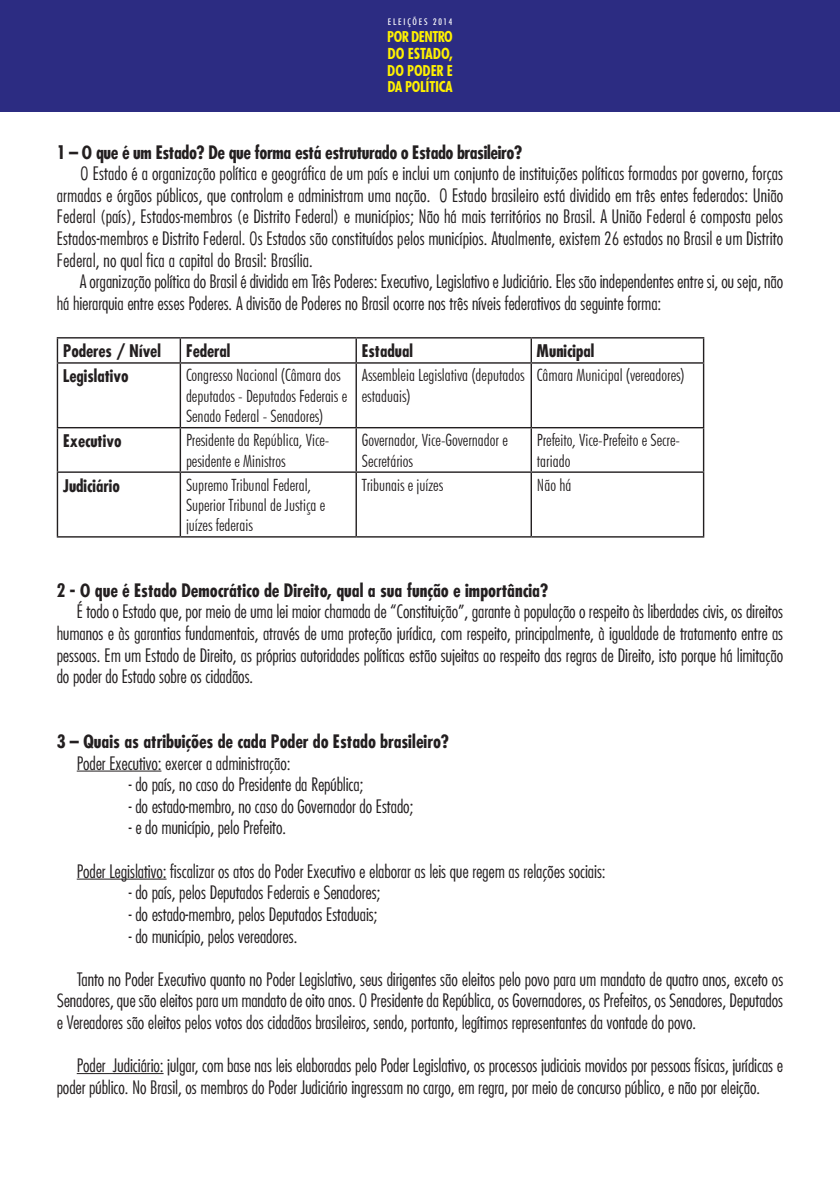
<style>
.page{position:relative;width:840px;height:1191px;background:#fff}
.page>*{position:absolute;margin:0;border:0;box-sizing:border-box;transform-origin:0 0}
.t1{font:300 condensed 18px/21.6px "Futura";color:#231f20;text-align:justify}
.t2{font:700 condensed 18px "Futura";color:#231f20}
.t3{font:700 condensed 18px "Futura";letter-spacing:-.02em;color:#231f20}
.t4{font:300 condensed 17px/20.2px "Futura BT";color:#231f20}
.t5{font:700 condensed 17px "Futura";color:#231f20}
.t6{font:700 condensed 15.4px "Futura BT";color:#fff100}
.t7{font:700 condensed 15.2px "Futura BT";letter-spacing:-.015em;color:#fff100}
.t8{font:500 condensed 9.2px "Futura BT";letter-spacing:.195em;color:#fff}
</style>
<div class="page">
<hr style="left:77px;top:770px;width:84px;height:1px;background:#231f20">
<hr style="left:77px;top:878px;width:89px;height:1px;background:#231f20">
<hr style="left:77px;top:1073px;width:86px;height:1px;background:#231f20">
<hr style="left:57px;top:337px;width:123px;height:1px;background:#231f20">
<svg style="left:57px;top:338px;width:1px;height:24px"></svg>
<hr style="left:180px;top:337px;width:176px;height:1px;background:#231f20">
<hr style="left:179px;top:338px;width:2px;height:24px;background:#231f20">
<hr style="left:356px;top:337px;width:175px;height:1px;background:#231f20">
<hr style="left:355px;top:338px;width:2px;height:24px;background:#231f20">
<hr style="left:531px;top:337px;width:173px;height:1px;background:#231f20">
<svg style="left:530px;top:338px;width:1px;height:24px"></svg>
<hr style="left:702px;top:338px;width:2px;height:24px;background:#231f20">
<hr style="left:57px;top:362px;width:123px;height:2px;background:#231f20">
<hr style="left:57px;top:364px;width:1px;height:63px;background:#231f20">
<hr style="left:180px;top:362px;width:176px;height:2px;background:#231f20">
<hr style="left:179px;top:364px;width:2px;height:63px;background:#231f20">
<hr style="left:356px;top:362px;width:175px;height:2px;background:#231f20">
<hr style="left:355px;top:364px;width:2px;height:63px;background:#231f20">
<hr style="left:531px;top:362px;width:173px;height:2px;background:#231f20">
<hr style="left:530px;top:364px;width:1px;height:63px;background:#231f20">
<hr style="left:702px;top:364px;width:2px;height:63px;background:#231f20">
<hr style="left:57px;top:427px;width:123px;height:1px;background:#231f20">
<hr style="left:57px;top:428px;width:1px;height:43px;background:#231f20">
<hr style="left:180px;top:427px;width:176px;height:1px;background:#231f20">
<hr style="left:179px;top:428px;width:2px;height:43px;background:#231f20">
<hr style="left:356px;top:427px;width:175px;height:1px;background:#231f20">
<hr style="left:355px;top:428px;width:2px;height:43px;background:#231f20">
<hr style="left:531px;top:427px;width:173px;height:1px;background:#231f20">
<hr style="left:530px;top:428px;width:1px;height:43px;background:#231f20">
<hr style="left:702px;top:428px;width:2px;height:43px;background:#231f20">
<hr style="left:57px;top:471px;width:123px;height:2px;background:#231f20">
<hr style="left:57px;top:473px;width:1px;height:63px;background:#231f20">
<hr style="left:180px;top:471px;width:176px;height:2px;background:#231f20">
<hr style="left:179px;top:473px;width:2px;height:63px;background:#231f20">
<hr style="left:356px;top:471px;width:175px;height:2px;background:#231f20">
<hr style="left:355px;top:473px;width:2px;height:63px;background:#231f20">
<hr style="left:531px;top:471px;width:173px;height:2px;background:#231f20">
<hr style="left:530px;top:473px;width:1px;height:63px;background:#231f20">
<hr style="left:702px;top:473px;width:2px;height:63px;background:#231f20">
<hr style="left:57px;top:536px;width:123px;height:1px;background:#231f20">
<hr style="left:180px;top:536px;width:176px;height:1px;background:#231f20">
<hr style="left:356px;top:536px;width:175px;height:1px;background:#231f20">
<hr style="left:531px;top:536px;width:173px;height:1px;background:#231f20">
<div style="left:0;top:0;width:839px;height:112px;background:#2c2c82"></div>
<p class="t8" style="left:387px;top:16px;width:66px">ELEIÇÕES 2014</p>
<p class="t7" style="left:387px;top:28px;width:67px">POR DENTRO</p>
<p class="t6" style="left:387px;top:44px;width:67px">DO ESTADO,</p>
<p class="t7" style="left:387px;top:61px;width:67px">DO PODER E</p>
<p class="t7" style="left:387px;top:78px;width:67px">DA POLÍTICA</p>
<p class="t3" style="left:57px;top:140px;width:466px">1 – O que é um Estado? De que forma está estruturado o Estado brasileiro?</p>
<p class="t1" style="left:57px;top:162px;width:727px;text-indent:24px">O Estado é a organização política e geográfica de um país e inclui um conjunto de instituições políticas formadas por governo, forças armadas e órgãos públicos, que controlam e administram uma nação. O Estado brasileiro está dividido em três entes federados: União Federal (país), Estados-membros (e Distrito Federal) e municípios; Não há mais territórios no Brasil. A União Federal é composta pelos Estados-membros e Distrito Federal. Os Estados são constituídos pelos municípios. Atualmente, existem 26 estados no Brasil e um Distrito Federal, no qual fica a capital do Brasil: Brasília.</p>
<p class="t1" style="left:57px;top:270px;width:727px;text-indent:23px">A organização política do Brasil é dividida em Três Poderes: Executivo, Legislativo e Judiciário. Eles são independentes entre si, ou seja, não há hierarquia entre esses Poderes. A divisão de Poderes no Brasil ocorre nos três níveis federativos da seguinte forma:</p>
<p class="t5" style="left:63px;top:340px;width:99px">Poderes / Nível</p>
<p class="t5" style="left:186px;top:340px;width:46px">Federal</p>
<p class="t5" style="left:361px;top:340px;width:53px">Estadual</p>
<p class="t5" style="left:536px;top:340px;width:59px">Municipal</p>
<p class="t5" style="left:63px;top:365px;width:67px">Legislativo</p>
<p class="t4" style="left:186px;top:365px;width:162px">Congresso Nacional (Câmara dos deputados - Deputados Federais e<br>Senado Federal - Senadores)</p>
<p class="t4" style="left:361px;top:365px;width:164px">Assembleia Legislativa (deputados estaduais)</p>
<p class="t4" style="left:536px;top:365px;width:149px">Câmara Municipal (vereadores)</p>
<p class="t5" style="left:63px;top:430px;width:60px">Executivo</p>
<p class="t4" style="left:186px;top:430px;width:145px">Presidente da República, Vice&shy;pesidente e Ministros</p>
<p class="t4" style="left:361px;top:430px;width:147px">Governador, Vice-Governador e<br>Secretários</p>
<p class="t4" style="left:536px;top:430px;width:145px">Prefeito, Vice-Prefeito e Secre&shy;tariado</p>
<p class="t5" style="left:63px;top:474px;width:58px">Judiciário</p>
<p class="t4" style="left:186px;top:474px;width:141px">Supremo Tribunal Federal,<br>Superior Tribunal de Justiça e juízes federais</p>
<p class="t4" style="left:361px;top:474px;width:83px">Tribunais e juízes</p>
<p class="t4" style="left:536px;top:474px;width:36px">Não há</p>
<p class="t2" style="left:57px;top:578px;width:492px">2 - O que é Estado Democrático de Direito, qual a sua função e importância?</p>
<p class="t1" style="left:57px;top:600px;width:727px;text-indent:20px">É todo o Estado que, por meio de uma lei maior chamada de “Constituição”, garante à população o respeito às liberdades civis, os direitos humanos e às garantias fundamentais, através de uma proteção jurídica, com respeito, principalmente, à igualdade de tratamento entre as pessoas. Em um Estado de Direito, as próprias autoridades políticas estão sujeitas ao respeito das regras de Direito, isto porque há limitação do poder do Estado sobre os cidadãos.</p>
<p class="t2" style="left:57px;top:729px;width:393px">3 – Quais as atribuições de cada Poder do Estado brasileiro?</p>
<p class="t1" style="left:77px;top:752px;width:215px">Poder Executivo: exercer a administração:</p>
<p class="t1" style="left:129px;top:773px;width:236px">- do país, no caso do Presidente da República;</p>
<p class="t1" style="left:129px;top:795px;width:286px">- do estado-membro, no caso do Governador do Estado;</p>
<p class="t1" style="left:129px;top:816px;width:159px">- e do município, pelo Prefeito.</p>
<p class="t1" style="left:77px;top:860px;width:530px">Poder Legislativo: fiscalizar os atos do Poder Executivo e elaborar as leis que regem as relações sociais:</p>
<p class="t1" style="left:129px;top:881px;width:253px">- do país, pelos Deputados Federais e Senadores;</p>
<p class="t1" style="left:129px;top:903px;width:250px">- do estado-membro, pelos Deputados Estaduais;</p>
<p class="t1" style="left:129px;top:924px;width:170px">- do município, pelos vereadores.</p>
<p class="t1" style="left:57px;top:968px;width:727px;text-indent:20px">Tanto no Poder Executivo quanto no Poder Legislativo, seus dirigentes são eleitos pelo povo para um mandato de quatro anos, exceto os Senadores, que são eleitos para um mandato de oito anos. O Presidente da República, os Governadores, os Prefeitos, os Senadores, Deputados e Vereadores são eleitos pelos votos dos cidadãos brasileiros, sendo, portanto, legítimos representantes da vontade do povo.</p>
<p class="t1" style="left:57px;top:1054px;width:727px;text-indent:20px">Poder Judiciário: julgar, com base nas leis elaboradas pelo Poder Legislativo, os processos judiciais movidos por pessoas físicas, jurídicas e poder público. No Brasil, os membros do Poder Judiciário ingressam no cargo, em regra, por meio de concurso público, e não por eleição.</p>
</div>
